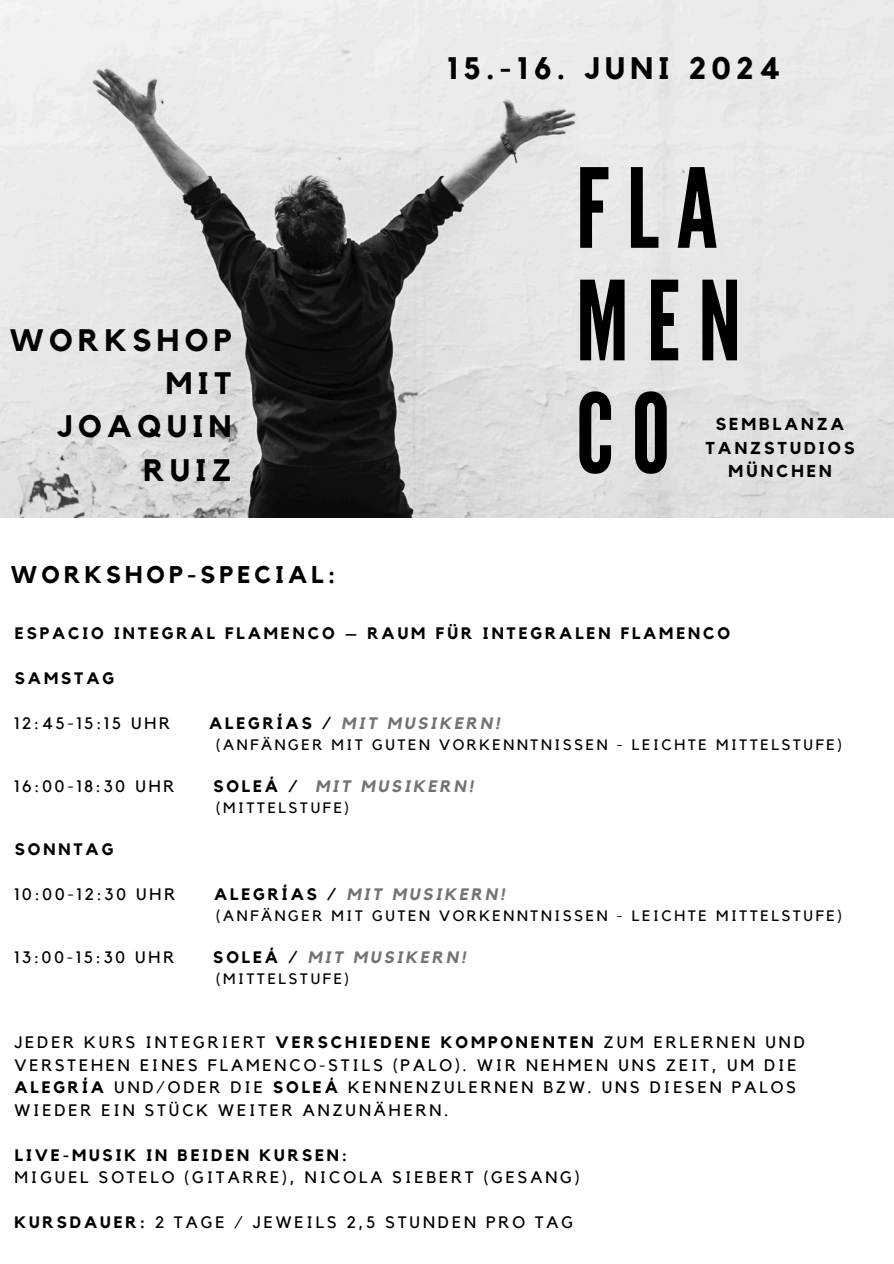
<style>
.page{position:relative;width:894px;height:1264px;background:#fff}
.page>*{position:absolute;margin:0;border:0;box-sizing:border-box;transform-origin:0 0}
.t1{font:109.8px/112.5px "League Gothic";letter-spacing:.16em;color:#000}
.t2{font:700 31.05px "Kollektif";letter-spacing:.175em;color:#000}
.t3{font:700 30.9px/43px "Kollektif";letter-spacing:.175em;color:#000;text-align:right}
.t4{font:700 24px "Kollektif";letter-spacing:.175em;color:#000}
.t5{font:700 17.1px/23.7px "Kollektif";letter-spacing:.175em;color:#000;text-align:center}
.t6{font:16.5px/22.5px "Kollektif";letter-spacing:.175em;color:#000}
.t7{font:italic 700 16.5px "Kollektif";letter-spacing:.175em;color:#737373}
.t8{font:700 16.5px "Kollektif";letter-spacing:.175em;color:#000}
.t9{font:15px "Kollektif";letter-spacing:.175em;color:#000}
.s1{font-style:normal;color:#000}
.s2{font-weight:700}
</style>
<div class="page">
<img style="left:0;top:0;width:893px;height:518px">
<h2 class="t3" style="left:10px;top:320px;width:223px">WORKSHOP<br>MIT<br>JOAQUIN<br>RUIZ</h2>
<h1 class="t2" style="left:446px;top:54px;width:335px">15.-16. JUNI 2024</h1>
<h2 class="t1" style="left:575px;top:155px;width:167px">FLA<br>MEN<br>CO</h2>
<h4 class="t5" style="left:705px;top:413px;width:151px">SEMBLANZA<br>TANZSTUDIOS<br>MÜNCHEN</h4>
<h3 class="t4" style="left:11px;top:564px;width:326px">WORKSHOP-SPECIAL:</h3>
<h4 class="t8" style="left:15px;top:625px;width:716px">ESPACIO INTEGRAL FLAMENCO – RAUM FÜR INTEGRALEN FLAMENCO</h4>
<h4 class="t8" style="left:15px;top:670px;width:101px">SAMSTAG</h4>
<p class="t6" style="left:14px;top:712px;width:157px">12:45-15:15 UHR</p>
<p class="t7" style="left:209px;top:715px;width:292px"><span class="s1">ALEGRÍAS /</span> MIT MUSIKERN!</p>
<p class="t9" style="left:216px;top:737px;width:627px">(ANFÄNGER MIT GUTEN VORKENNTNISSEN - LEICHTE MITTELSTUFE)</p>
<h5 class="t6" style="left:14px;top:775px;width:161px">16:00-18:30 UHR</h5>
<h5 class="t7" style="left:213px;top:778px;width:261px"><span class="s1">SOLEÁ /</span> MIT MUSIKERN!</h5>
<h5 class="t9" style="left:216px;top:800px;width:134px">(MITTELSTUFE)</h5>
<h4 class="t8" style="left:15px;top:841px;width:100px">SONNTAG</h4>
<p class="t6" style="left:14px;top:883px;width:162px">10:00-12:30 UHR</p>
<p class="t7" style="left:214px;top:886px;width:292px"><span class="s1">ALEGRÍAS /</span> MIT MUSIKERN!</p>
<p class="t9" style="left:216px;top:908px;width:627px">(ANFÄNGER MIT GUTEN VORKENNTNISSEN - LEICHTE MITTELSTUFE)</p>
<h5 class="t6" style="left:14px;top:946px;width:161px">13:00-15:30 UHR</h5>
<h5 class="t7" style="left:213px;top:949px;width:254px"><span class="s1">SOLEÁ /</span> MIT MUSIKERN!</h5>
<h5 class="t9" style="left:216px;top:971px;width:134px">(MITTELSTUFE)</h5>
<h5 class="t6" style="left:14px;top:1031px;width:791px">JEDER KURS INTEGRIERT <span class="s2">VERSCHIEDENE KOMPONENTEN</span> ZUM ERLERNEN UND VERSTEHEN EINES FLAMENCO-STILS (PALO). WIR NEHMEN UNS ZEIT, UM DIE <span class="s2">ALEGRÍA</span> UND/ODER DIE <span class="s2">SOLEÁ</span> KENNENZULERNEN BZW. UNS DIESEN PALOS WIEDER EIN STÜCK WEITER ANZUNÄHERN.</h5>
<h5 class="t6" style="left:14px;top:1144px;width:567px"><span class="s2">LIVE-MUSIK IN BEIDEN KURSEN:<br></span>MIGUEL SOTELO (GITARRE), NICOLA SIEBERT (GESANG)</h5>
<h5 class="t6" style="left:14px;top:1211px;width:560px"><span class="s2">KURSDAUER:</span> 2 TAGE / JEWEILS 2,5 STUNDEN PRO TAG</h5>
</div>
